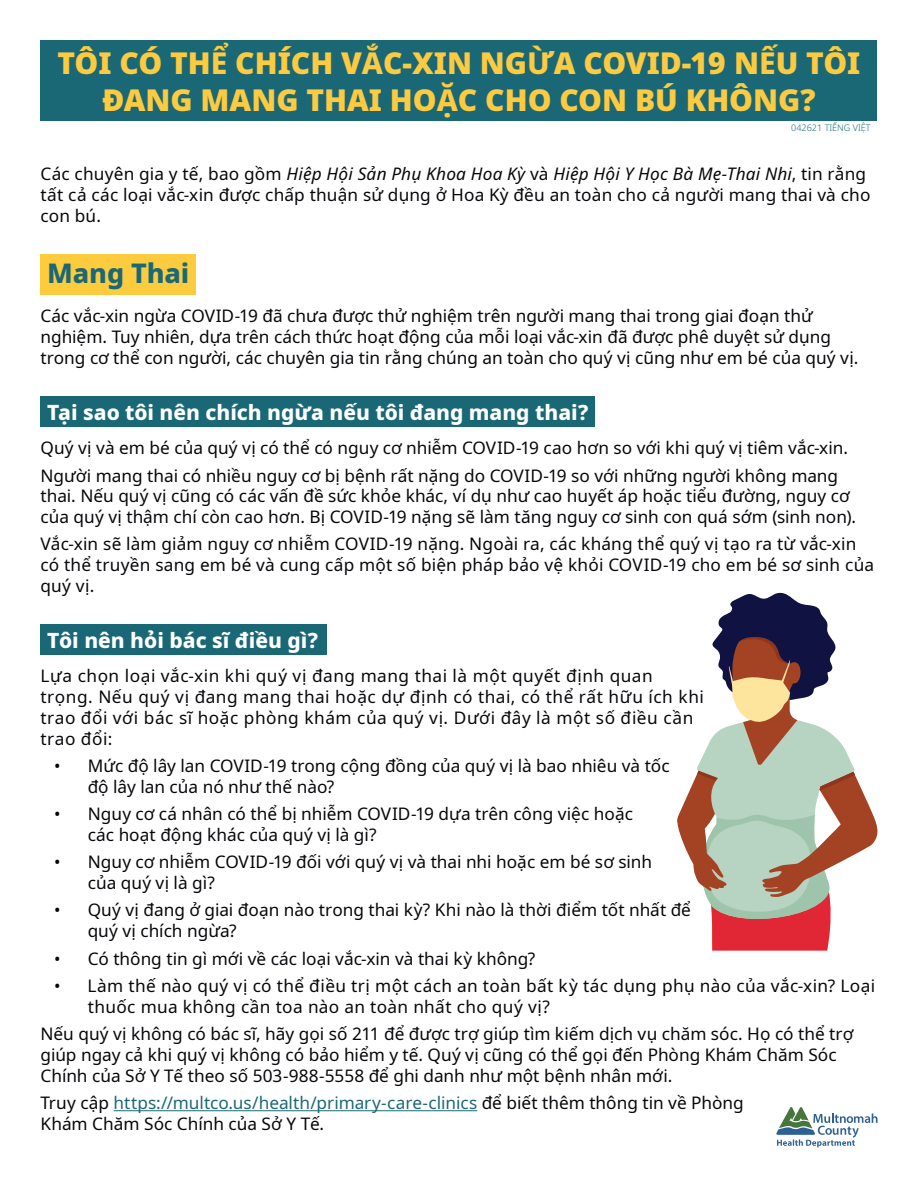
<style>
.page{position:relative;width:918px;height:1188px;background:#fff}
.page>*{position:absolute;margin:0;border:0;box-sizing:border-box;transform-origin:0 0}
.t1{font:900 30px/37.5px "Noto Sans";color:#fdca40;text-align:center}
.t2{font:800 27px "Noto Sans";letter-spacing:-.005em;color:#1a6876}
.t3{font:800 21px "Noto Sans";color:#fff}
.t4{font:17.25px/20.7px "Noto Sans";letter-spacing:.005em;color:#06070a}
.t5{font:17.25px/20.7px "Noto Sans";letter-spacing:.03em;color:#06070a}
.t6{font:300 9px "Noto Sans";color:#196876}
.s1{font-weight:800}
.s2{font-style:italic}
.s3{color:#1a6876}
</style>
<div class="page">
<div style="left:40px;top:40px;width:838px;height:82px;background:#1a6876"></div>
<hr style="left:114px;top:1110px;width:363px;height:1px;background:#1a6876">
<div style="left:40px;top:254px;width:156px;height:41px;background:#fccb3e"></div>
<div style="left:40px;top:396px;width:555px;height:31px;background:#1a6876"></div>
<div style="left:40px;top:624px;width:287px;height:31px;background:#1a6876"></div>
<svg style="left:776px;top:1107px;width:102px;height:40px"></svg>
<svg style="left:677px;top:593px;width:201px;height:358px"></svg>
<h1 class="t1" style="left:57px;top:44px;width:805px">TÔI CÓ TH<span class="s1">Ể</span> CHÍCH V<span class="s1">Ắ</span>C-XIN NG<span class="s1">Ừ</span>A COVID-19 N<span class="s1">Ế</span>U TÔI<br>ĐANG MANG THAI HO<span class="s1">Ặ</span>C CHO CON BÚ KHÔNG?</h1>
<p class="t6" style="left:791px;top:122px;width:81px">042621 TIẾNG VIỆT</p>
<p class="t4" style="left:40px;top:164px;width:831px">Các chuyên gia y tế, bao gồm <span class="s2">Hiệp Hội Sản Phụ Khoa Hoa Kỳ</span> và <span class="s2">Hiệp Hội Y Học Bà Mẹ-Thai Nhi</span>, tin rằng tất cả các loại vắc-xin được chấp thuận sử dụng ở Hoa Kỳ đều an toàn cho cả người mang thai và cho con bú.</p>
<h2 class="t2" style="left:47px;top:253px;width:144px">Mang Thai</h2>
<p class="t4" style="left:40px;top:306px;width:819px">Các vắc-xin ngừa COVID-19 đã chưa được thử nghiệm trên người mang thai trong giai đoạn thử nghiệm. Tuy nhiên, dựa trên cách thức hoạt động của mỗi loại vắc-xin đã được phê duyệt sử dụng trong cơ thể con người, các chuyên gia tin rằng chúng an toàn cho quý vị cũng như em bé của quý vị.</p>
<p class="t3" style="left:47px;top:397px;width:543px">Tại sao tôi nên chích ngừa nếu tôi đang mang thai?</p>
<p class="t4" style="left:40px;top:435px;width:809px;line-height:27.5px">Quý vị và em bé của quý vị có thể có nguy cơ nhiễm COVID-19 cao hơn so với khi quý vị tiêm vắc-xin.<br>Người mang thai có nhiều nguy cơ bị bệnh rất nặng do COVID-19 so với những người không mang</p>
<p class="t4" style="left:40px;top:486px;width:817px">thai. Nếu quý vị cũng có các vấn đề sức khỏe khác, ví dụ như cao huyết áp hoặc tiểu đường, nguy cơ của quý vị thậm chí còn cao hơn. Bị COVID-19 nặng sẽ làm tăng nguy cơ sinh con quá sớm (sinh non).</p>
<p class="t4" style="left:40px;top:534px;width:835px">Vắc-xin sẽ làm giảm nguy cơ nhiễm COVID-19 nặng. Ngoài ra, các kháng thể quý vị tạo ra từ vắc-xin có thể truyền sang em bé và cung cấp một số biện pháp bảo vệ khỏi COVID-19 cho em bé sơ sinh của quý vị.</p>
<p class="t3" style="left:47px;top:625px;width:272px">Tôi nên hỏi bác sĩ điều gì?</p>
<p class="t5" style="left:40px;top:666px;width:665px">Lựa chọn loại vắc-xin khi quý vị đang mang thai là một quyết định quan trọng. Nếu quý vị đang mang thai hoặc dự định có thai, có thể rất hữu ích khi trao đổi với bác sĩ hoặc phòng khám của quý vị. Dưới đây là một số điều cần trao đổi:</p>
<p class="t4" style="left:88px;top:756px;width:584px;text-indent:-34px">• Mức độ lây lan COVID-19 trong cộng đồng của quý vị là bao nhiêu và tốc độ lây lan của nó như thế nào?</p>
<p class="t4" style="left:88px;top:804px;width:547px;text-indent:-34px">• Nguy cơ cá nhân có thể bị nhiễm COVID-19 dựa trên công việc hoặc các hoạt động khác của quý vị là gì?</p>
<p class="t4" style="left:88px;top:852px;width:566px;text-indent:-34px">• Nguy cơ nhiễm COVID-19 đối với quý vị và thai nhi hoặc em bé sơ sinh của quý vị là gì?</p>
<p class="t4" style="left:88px;top:900px;width:605px;text-indent:-34px">• Quý vị đang ở giai đoạn nào trong thai kỳ? Khi nào là thời điểm tốt nhất để quý vị chích ngừa?</p>
<p class="t4" style="left:54px;top:948px;width:483px">• Có thông tin gì mới về các loại vắc-xin và thai kỳ không?</p>
<p class="t4" style="left:88px;top:976px;width:789px;text-indent:-34px">• Làm thế nào quý vị có thể điều trị một cách an toàn bất kỳ tác dụng phụ nào của vắc-xin? Loại thuốc mua không cần toa nào an toàn nhất cho quý vị?</p>
<p class="t4" style="left:41px;top:1024px;width:814px">Nếu quý vị không có bác sĩ, hãy gọi số 211 để được trợ giúp tìm kiếm dịch vụ chăm sóc. Họ có thể trợ giúp ngay cả khi quý vị không có bảo hiểm y tế. Quý vị cũng có thể gọi đến Phòng Khám Chăm Sóc<br>Chính của Sở Y Tế theo số 503-988-5558 để ghi danh như một bệnh nhân mới.</p>
<p class="t4" style="left:41px;top:1093px;width:705px">Truy cập <span class="s3">https://multco.us/health/primary-care-clinics</span> để biết thêm thông tin về Phòng<br>Khám Chăm Sóc Chính của Sở Y Tế.</p>
</div>
